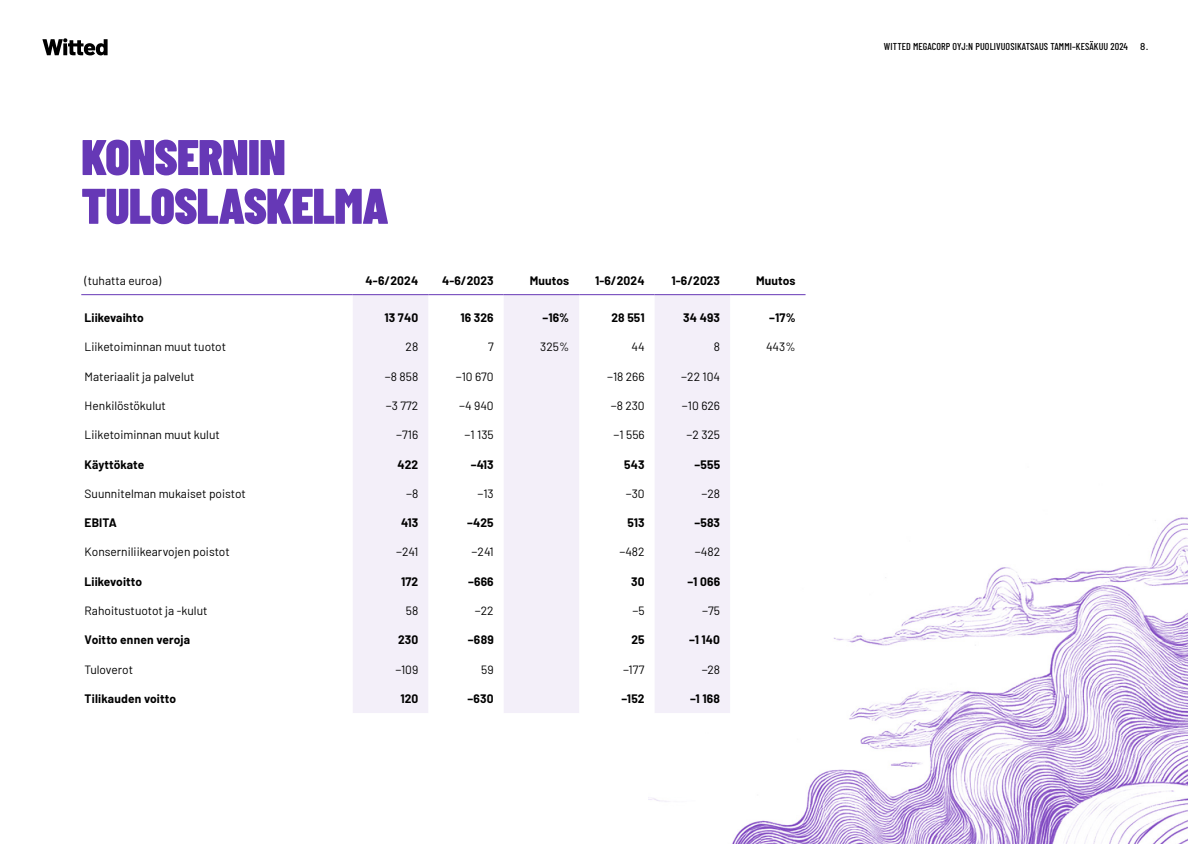
<style>
.page{position:relative;width:1188px;height:844px;background:#fff}
.page>*{position:absolute;margin:0;border:0;box-sizing:border-box;transform-origin:0 0}
.t1{font:900 50px/48.8px "Barlow Condensed";letter-spacing:-.015em;color:#6638b6}
.t2{font:12px "Barlow";color:#000}
.t3{font:700 12px "Barlow";letter-spacing:.01em;color:#000}
.t4{font:500 10px "Barlow Condensed";letter-spacing:.01em;color:#000}
.s1{font-family:"Barlow"}
</style>
<div class="page">
<svg style="left:42px;top:38px;width:66px;height:17px"></svg>
<img style="left:649px;top:517px;width:539px;height:327px">
<svg style="left:81px;top:295px;width:724px;height:418px"></svg>
<svg style="left:504px;top:295px;width:226px;height:418px;fill:#f3eff9"></svg>
<hr style="left:81px;top:294px;width:272px;height:1px;background:#6638b6">
<hr style="left:353px;top:294px;width:75px;height:1px;background:#6638b6">
<hr style="left:428px;top:294px;width:76px;height:1px;background:#6638b6">
<hr style="left:504px;top:294px;width:75px;height:1px;background:#6638b6">
<hr style="left:579px;top:294px;width:75px;height:1px;background:#6638b6">
<hr style="left:654px;top:294px;width:76px;height:1px;background:#6638b6">
<hr style="left:730px;top:294px;width:75px;height:1px;background:#6638b6">
<h1 class="t1" style="left:81px;top:131px;width:309px">KONSERNIN<br>TULOSLASKELMA</h1>
<p class="t2" style="left:85px;top:272px;width:78px">(tuhatta euroa)</p>
<p class="t3" style="left:365px;top:271px;width:54px">4-6/2024</p>
<p class="t3" style="left:442px;top:271px;width:53px">4-6/2023</p>
<p class="t3" style="left:530px;top:271px;width:41px">Muutos</p>
<p class="t3" style="left:595px;top:271px;width:51px">1-6/2024</p>
<p class="t3" style="left:671px;top:271px;width:50px">1-6/2023</p>
<p class="t3" style="left:756px;top:271px;width:41px">Muutos</p>
<p class="t3" style="left:85px;top:309px;width:61px">Liikevaihto</p>
<p class="t3" style="left:384px;top:309px;width:35px">13 740</p>
<p class="t3" style="left:460px;top:309px;width:35px">16 326</p>
<p class="t3" style="left:542px;top:309px;width:28px">−16%</p>
<p class="t3" style="left:611px;top:309px;width:35px">28 551</p>
<p class="t3" style="left:683px;top:309px;width:38px">34 493</p>
<p class="t3" style="left:769px;top:309px;width:28px">−17%</p>
<p class="t2" style="left:85px;top:338px;width:143px">Liiketoiminnan muut tuotot</p>
<p class="t2" style="left:405px;top:338px;width:14px">28</p>
<p class="t2" style="left:488px;top:338px;width:7px">7</p>
<p class="t2" style="left:540px;top:338px;width:30px">325%</p>
<p class="t2" style="left:631px;top:338px;width:15px">44</p>
<p class="t2" style="left:714px;top:338px;width:8px">8</p>
<p class="t2" style="left:766px;top:338px;width:31px">443%</p>
<p class="t2" style="left:85px;top:367px;width:111px">Materiaalit ja palvelut</p>
<p class="t2" style="left:385px;top:367px;width:35px">−8 858</p>
<p class="t2" style="left:456px;top:367px;width:39px">−10 670</p>
<p class="t2" style="left:607px;top:367px;width:39px">−18 266</p>
<p class="t2" style="left:681px;top:367px;width:40px">−22 104</p>
<p class="t2" style="left:85px;top:397px;width:83px">Henkilöstökulut</p>
<p class="t2" style="left:386px;top:397px;width:34px">−3 772</p>
<p class="t2" style="left:459px;top:397px;width:36px">−4 940</p>
<p class="t2" style="left:610px;top:397px;width:35px">−8 230</p>
<p class="t2" style="left:682px;top:397px;width:40px">−10 626</p>
<p class="t2" style="left:85px;top:426px;width:137px">Liiketoiminnan muut kulut</p>
<p class="t2" style="left:396px;top:426px;width:24px">−716</p>
<p class="t2" style="left:464px;top:426px;width:31px">−1 135</p>
<p class="t2" style="left:613px;top:426px;width:33px">−1 556</p>
<p class="t2" style="left:686px;top:426px;width:35px">−2 325</p>
<p class="t3" style="left:85px;top:455px;width:61px">Käyttökate</p>
<p class="t3" style="left:397px;top:455px;width:22px">422</p>
<p class="t3" style="left:471px;top:455px;width:25px">−413</p>
<p class="t3" style="left:624px;top:455px;width:22px">543</p>
<p class="t3" style="left:694px;top:455px;width:27px">−555</p>
<p class="t2" style="left:85px;top:485px;width:163px">Suunnitelman mukaiset poistot</p>
<p class="t2" style="left:406px;top:485px;width:14px">−8</p>
<p class="t2" style="left:477px;top:485px;width:18px">−13</p>
<p class="t2" style="left:625px;top:485px;width:20px">−30</p>
<p class="t2" style="left:701px;top:485px;width:20px">−28</p>
<p class="t3" style="left:85px;top:514px;width:34px">EBITA</p>
<p class="t3" style="left:401px;top:514px;width:19px">413</p>
<p class="t3" style="left:467px;top:514px;width:28px">−425</p>
<p class="t3" style="left:627px;top:514px;width:19px">513</p>
<p class="t3" style="left:694px;top:514px;width:27px">−583</p>
<p class="t2" style="left:85px;top:543px;width:147px">Konserniliikearvojen poistot</p>
<p class="t2" style="left:396px;top:543px;width:24px">−241</p>
<p class="t2" style="left:471px;top:543px;width:24px">−241</p>
<p class="t2" style="left:619px;top:543px;width:27px">−482</p>
<p class="t2" style="left:695px;top:543px;width:27px">−482</p>
<p class="t3" style="left:85px;top:572px;width:59px">Liikevoitto</p>
<p class="t3" style="left:401px;top:572px;width:19px">172</p>
<p class="t3" style="left:468px;top:572px;width:27px">−666</p>
<p class="t3" style="left:631px;top:572px;width:15px">30</p>
<p class="t3" style="left:687px;top:572px;width:34px">−1 066</p>
<p class="t2" style="left:85px;top:602px;width:124px">Rahoitustuotot ja -kulut</p>
<p class="t2" style="left:406px;top:602px;width:14px">58</p>
<p class="t2" style="left:475px;top:602px;width:20px">−22</p>
<p class="t2" style="left:632px;top:602px;width:14px">−5</p>
<p class="t2" style="left:702px;top:602px;width:19px">−75</p>
<p class="t3" style="left:85px;top:631px;width:107px">Voitto ennen veroja</p>
<p class="t3" style="left:398px;top:631px;width:22px">230</p>
<p class="t3" style="left:468px;top:631px;width:27px">−689</p>
<p class="t3" style="left:631px;top:631px;width:15px">25</p>
<p class="t3" style="left:689px;top:631px;width:32px">−1 140</p>
<p class="t2" style="left:85px;top:660px;width:50px">Tuloverot</p>
<p class="t2" style="left:395px;top:660px;width:24px">−109</p>
<p class="t2" style="left:481px;top:660px;width:14px">59</p>
<p class="t2" style="left:623px;top:660px;width:23px">−177</p>
<p class="t2" style="left:702px;top:660px;width:20px">−28</p>
<p class="t3" style="left:85px;top:690px;width:93px">Tilikauden voitto</p>
<p class="t3" style="left:400px;top:690px;width:19px">120</p>
<p class="t3" style="left:467px;top:690px;width:28px">−630</p>
<p class="t3" style="left:621px;top:690px;width:25px">−152</p>
<p class="t3" style="left:690px;top:690px;width:31px">−1 168</p>
<p class="t4" style="left:884px;top:39px;width:266px">WITTED MEGACORP OYJ:N PUOLIVUOSIKATSAUS TAMMI–KESÄKUU 2024 <span class="s1">8</span>.</p>
</div>
